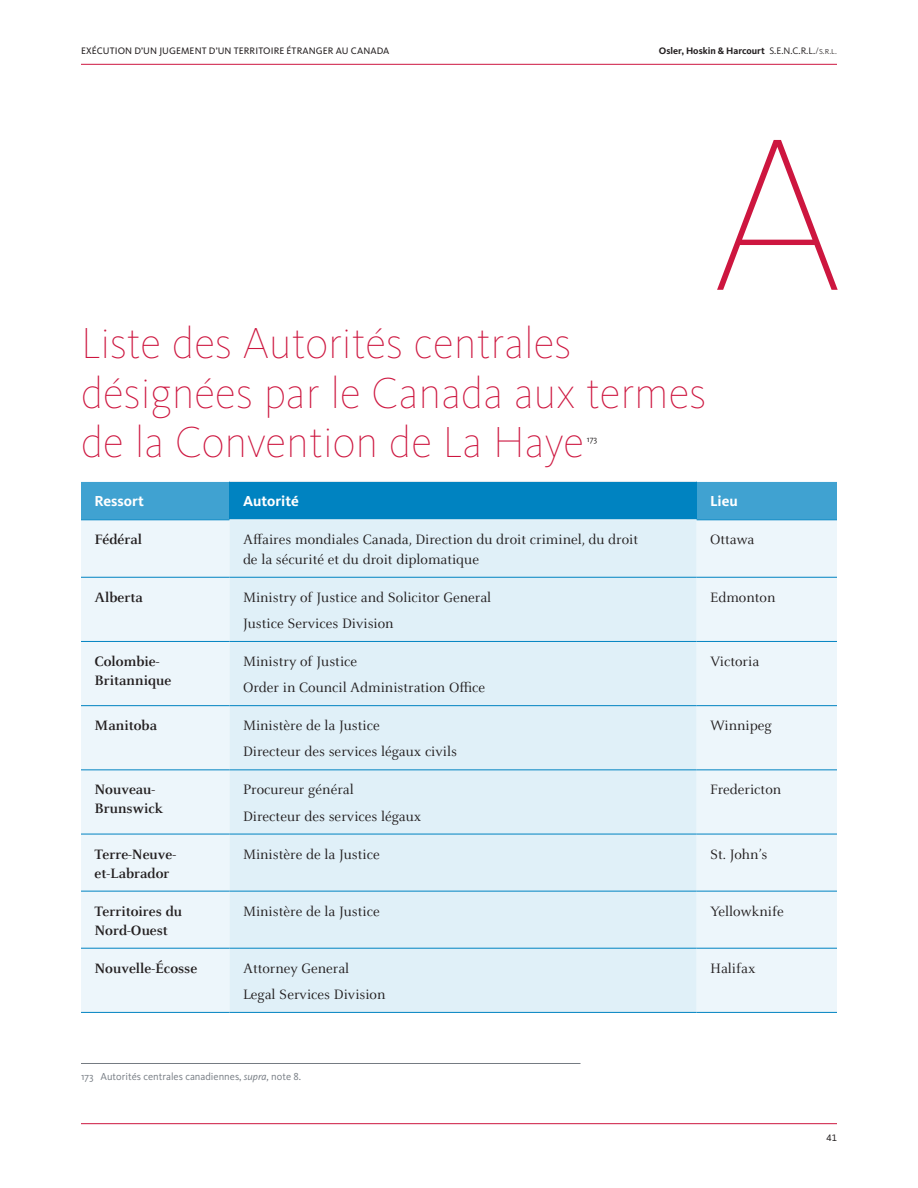
<style>
.page{position:relative;width:918px;height:1188px;background:#fff}
.page>*{position:absolute;margin:0;border:0;box-sizing:border-box;transform-origin:0 0}
.t1{font:100 225px "Kievit Pro";color:#cd163f}
.t2{font:100 45px/49.5px "Kievit Pro";color:#cd163f}
.t3{font:15px/26.2px "Celeste OT";color:#231f20}
.t4{font:700 15px/19.2px "Celeste OT";color:#231f20}
.t5{font:700 15px "Kievit Pro";color:#fff}
.t6{font:10.5px "Kievit Pro";color:#757b82}
.t7{font:9.75px "Kievit Pro";letter-spacing:.01em;color:#231f20}
.t8{font:700 9.75px "Kievit Pro";color:#231f20}
.t9{font:8.7px "Kievit Pro";color:#231f20}
.s1{font-weight:400}
.s2{font-weight:300}
.s3{font-style:italic}
</style>
<div class="page">
<hr style="left:81px;top:1123px;width:756px;height:1px;background:#cd163f">
<hr style="left:81px;top:64px;width:756px;height:1px;background:#cd163f">
<hr style="left:81px;top:1063px;width:499px;height:1px;background:#757b82">
<div style="left:81px;top:482px;width:756px;height:38px;background:#40a2d1"></div>
<div style="left:230px;top:481px;width:467px;height:39px;background:#0083c1"></div>
<div style="left:81px;top:521px;width:756px;height:491px;background:#edf6fb"></div>
<div style="left:230px;top:521px;width:467px;height:491px;background:#e0f0f8"></div>
<hr style="left:230px;top:481px;width:467px;height:1px;background:#f2f2f2">
<hr style="left:81px;top:520px;width:149px;height:1px;background:#0083c1">
<hr style="left:697px;top:520px;width:140px;height:1px;background:#0083c1">
<hr style="left:81px;top:577px;width:149px;height:1px;background:#0083c1">
<hr style="left:230px;top:577px;width:467px;height:1px;background:#0083c1">
<hr style="left:697px;top:577px;width:140px;height:1px;background:#0083c1">
<hr style="left:81px;top:641px;width:149px;height:1px;background:#0083c1">
<hr style="left:230px;top:641px;width:467px;height:1px;background:#0083c1">
<hr style="left:697px;top:641px;width:140px;height:1px;background:#0083c1">
<hr style="left:81px;top:705px;width:149px;height:1px;background:#0083c1">
<hr style="left:697px;top:705px;width:140px;height:1px;background:#0083c1">
<hr style="left:81px;top:770px;width:149px;height:1px;background:#0083c1">
<hr style="left:230px;top:770px;width:467px;height:1px;background:#0083c1">
<hr style="left:697px;top:770px;width:140px;height:1px;background:#0083c1">
<hr style="left:81px;top:834px;width:149px;height:1px;background:#0083c1">
<hr style="left:230px;top:834px;width:467px;height:1px;background:#0083c1">
<hr style="left:697px;top:834px;width:140px;height:1px;background:#0083c1">
<hr style="left:81px;top:891px;width:149px;height:1px;background:#0083c1">
<hr style="left:230px;top:891px;width:467px;height:1px;background:#0083c1">
<hr style="left:697px;top:891px;width:140px;height:1px;background:#0083c1">
<hr style="left:81px;top:948px;width:149px;height:1px;background:#0083c1">
<hr style="left:230px;top:948px;width:467px;height:1px;background:#0083c1">
<hr style="left:697px;top:948px;width:140px;height:1px;background:#0083c1">
<hr style="left:81px;top:1012px;width:149px;height:1px;background:#0083c1">
<hr style="left:230px;top:1012px;width:467px;height:1px;background:#0083c1">
<hr style="left:697px;top:1012px;width:140px;height:1px;background:#0083c1">
<hr style="left:230px;top:520px;width:467px;height:1px;background:#edf6fb">
<hr style="left:230px;top:705px;width:467px;height:1px;background:#0083c1">
<p class="t7" style="left:81px;top:45px;width:310px">EXÉCUTION D’UN JUGEMENT D’UN TERRITOIRE ÉTRANGER AU CANADA</p>
<p class="t8" style="left:659px;top:45px;width:180px">Osler, Hoskin &amp; Harcourt <span class="s1">S.E.N.C.R.L.</span><span class="s2">/s.r.l.</span></p>
<h1 class="t1" style="left:712px;top:79px;width:133px">A</h1>
<h2 class="t2" style="left:81px;top:318px;width:627px">Liste des Autorités centrales désignées par le Canada aux termes de la Convention de La Haye</h2>
<p class="t9" style="left:587px;top:434px;width:12px">173</p>
<p class="t5" style="left:94px;top:492px;width:51px">Ressort</p>
<p class="t5" style="left:243px;top:492px;width:58px">Autorité</p>
<p class="t5" style="left:710px;top:492px;width:29px">Lieu</p>
<p class="t4" style="left:94px;top:530px;width:49px">Fédéral</p>
<p class="t3" style="left:243px;top:530px;width:397px;line-height:19.5px">Affaires mondiales Canada, Direction du droit criminel, du droit de la sécurité et du droit diplomatique</p>
<p class="t3" style="left:710px;top:526px;width:46px">Ottawa</p>
<p class="t4" style="left:94px;top:587px;width:50px">Alberta</p>
<p class="t3" style="left:243px;top:584px;width:250px">Ministry of Justice and Solicitor General<br>Justice Services Division</p>
<p class="t3" style="left:710px;top:584px;width:67px">Edmonton</p>
<p class="t4" style="left:94px;top:652px;width:78px">Colombie-<br>Britannique</p>
<p class="t3" style="left:243px;top:648px;width:244px">Ministry of Justice<br>Order in Council Administration Office</p>
<p class="t3" style="left:710px;top:648px;width:51px">Victoria</p>
<p class="t4" style="left:94px;top:716px;width:64px">Manitoba</p>
<p class="t3" style="left:243px;top:712px;width:216px">Ministère de la Justice<br>Directeur des services légaux civils</p>
<p class="t3" style="left:710px;top:712px;width:63px">Winnipeg</p>
<p class="t4" style="left:94px;top:780px;width:70px">Nouveau-<br>Brunswick</p>
<p class="t3" style="left:243px;top:776px;width:180px">Procureur général<br>Directeur des services légaux</p>
<p class="t3" style="left:710px;top:776px;width:73px">Fredericton</p>
<p class="t4" style="left:94px;top:844px;width:83px">Terre-Neuve&shy;et-Labrador</p>
<p class="t3" style="left:243px;top:841px;width:138px">Ministère de la Justice</p>
<p class="t3" style="left:710px;top:841px;width:59px">St. John’s</p>
<p class="t4" style="left:94px;top:901px;width:89px">Territoires du<br>Nord-Ouest</p>
<p class="t3" style="left:243px;top:898px;width:138px">Ministère de la Justice</p>
<p class="t3" style="left:710px;top:898px;width:75px">Yellowknife</p>
<p class="t4" style="left:94px;top:958px;width:104px">Nouvelle-Écosse</p>
<p class="t3" style="left:243px;top:955px;width:144px">Attorney General<br>Legal Services Division</p>
<p class="t3" style="left:710px;top:955px;width:47px">Halifax</p>
<p class="t6" style="left:81px;top:1070px;width:222px">173 Autorités centrales canadiennes, <span class="s3">supra,</span> note 8.</p>
<p class="t7" style="left:827px;top:1132px;width:12px">41</p>
</div>
